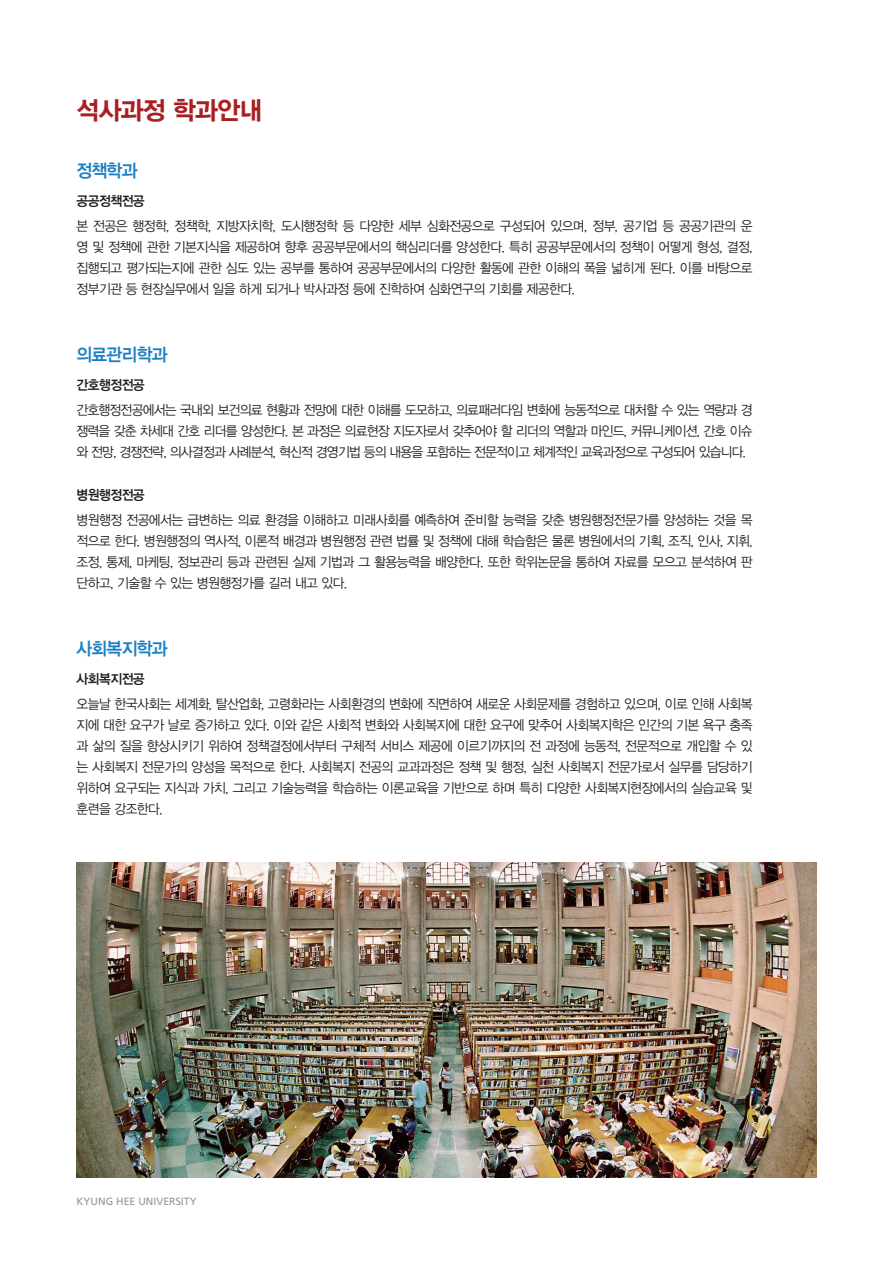
<style>
.page{position:relative;width:893px;height:1263px;background:#fff}
.page>*{position:absolute;margin:0;border:0;box-sizing:border-box;transform-origin:0 0}
.t1{font:25.5px "YDVYGO15";letter-spacing:-.025em;color:#a91f23}
.t2{font:18px "YDVYGO14";letter-spacing:-.04em;color:#1b80c3;scale:.95 1}
.t3{font:13.5px/21px "YDVYGO12";letter-spacing:-.04em;color:#231f20;text-align:justify;scale:.95 1}
.t4{font:13.5px "YDVYGO14";letter-spacing:-.04em;color:#231f20;scale:.95 1}
.t5{font:10.5px "Frutiger";color:#939598}
</style>
<div class="page">
<img style="left:77px;top:862px;width:739px;height:316px">
<p class="t1" style="left:77px;top:93px;width:187px">석사과정 학과안내</p>
<p class="t2" style="left:77px;top:158px;width:66px">정책학과</p>
<p class="t4" style="left:77px;top:192px;width:73px">공공정책전공</p>
<p class="t3" style="left:77px;top:215px;width:713px">본 전공은 행정학, 정책학, 지방자치학, 도시행정학 등 다양한 세부 심화전공으로 구성되어 있으며, 정부, 공기업 등 공공기관의 운 영 및 정책에 관한 기본지식을 제공하여 향후 공공부문에서의 핵심리더를 양성한다. 특히 공공부문에서의 정책이 어떻게 형성, 결정, 집행되고 평가되는지에 관한 심도 있는 공부를 통하여 공공부문에서의 다양한 활동에 관한 이해의 폭을 넓히게 된다. 이를 바탕으로 정부기관 등 현장실무에서 일을 하게 되거나 박사과정 등에 진학하여 심화연구의 기회를 제공한다.</p>
<p class="t2" style="left:77px;top:343px;width:97px">의료관리학과</p>
<p class="t4" style="left:77px;top:376px;width:73px">간호행정전공</p>
<p class="t3" style="left:77px;top:399px;width:713px">간호행정전공에서는 국내외 보건의료 현황과 전망에 대한 이해를 도모하고, 의료패러다임 변화에 능동적으로 대처할 수 있는 역량과 경 쟁력을 갖춘 차세대 간호 리더를 양성한다. 본 과정은 의료현장 지도자로서 갖추어야 할 리더의 역할과 마인드, 커뮤니케이션, 간호 이슈 와 전망, 경쟁전략, 의사결정과 사례분석, 혁신적 경영기법 등의 내용을 포함하는 전문적이고 체계적인 교육과정으로 구성되어 있습니다.</p>
<p class="t4" style="left:77px;top:486px;width:73px">병원행정전공</p>
<p class="t3" style="left:77px;top:508px;width:713px">병원행정 전공에서는 급변하는 의료 환경을 이해하고 미래사회를 예측하여 준비할 능력을 갖춘 병원행정전문가를 양성하는 것을 목 적으로 한다. 병원행정의 역사적, 이론적 배경과 병원행정 관련 법률 및 정책에 대해 학습함은 물론 병원에서의 기획, 조직, 인사, 지휘, 조정, 통제, 마케팅, 정보관리 등과 관련된 실제 기법과 그 활용능력을 배양한다. 또한 학위논문을 통하여 자료를 모으고 분석하여 판 단하고, 기술할 수 있는 병원행정가를 길러 내고 있다.</p>
<p class="t2" style="left:77px;top:637px;width:97px">사회복지학과</p>
<p class="t4" style="left:77px;top:670px;width:73px">사회복지전공</p>
<p class="t3" style="left:77px;top:693px;width:713px">오늘날 한국사회는 세계화, 탈산업화, 고령화라는 사회환경의 변화에 직면하여 새로운 사회문제를 경험하고 있으며, 이로 인해 사회복 지에 대한 요구가 날로 증가하고 있다. 이와 같은 사회적 변화와 사회복지에 대한 요구에 맞추어 사회복지학은 인간의 기본 욕구 충족 과 삶의 질을 향상시키기 위하여 정책결정에서부터 구체적 서비스 제공에 이르기까지의 전 과정에 능동적, 전문적으로 개입할 수 있 는 사회복지 전문가의 양성을 목적으로 한다. 사회복지 전공의 교과과정은 정책 및 행정, 실천 사회복지 전문가로서 실무를 담당하기 위하여 요구되는 지식과 가치, 그리고 기술능력을 학습하는 이론교육을 기반으로 하며 특히 다양한 사회복지현장에서의 실습교육 및 훈련을 강조한다.</p>
<p class="t5" style="left:77px;top:1195px;width:122px">KYUNG HEE UNIVERSITY</p>
</div>
